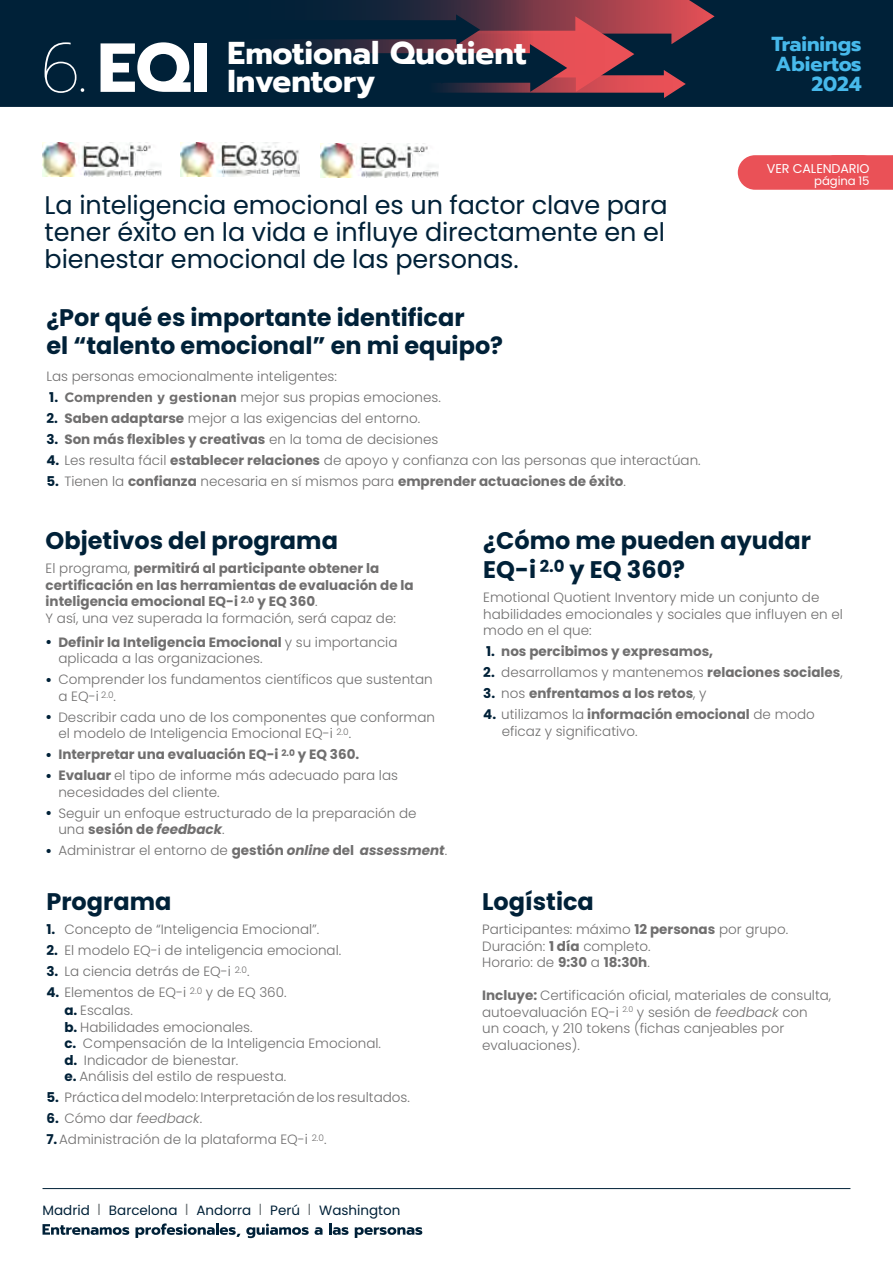
<style>
.page{position:relative;width:893px;height:1263px;background:#fff}
.page>*{position:absolute;margin:0;border:0;box-sizing:border-box;transform-origin:0 0}
.t1{font:700 69.3px "Prompt";color:#fff}
.t2{font:700 31.5px/28.5px "Prompt";color:#fff}
.t3{font:25.5px/27px "Poppins";letter-spacing:-.005em;color:#002138;text-align:justify}
.t4{font:700 24px/28.8px "Poppins";color:#002138}
.t5{font:700 20.25px/20.2px "Prompt";color:#47b9eb}
.t6{font:300 13.5px/16.5px "Poppins";color:#706f6f}
.t7{font:700 13.5px/16.5px "Poppins";color:#706f6f}
.t8{font:13.5px "Poppins";color:#002138}
.t9{font:12.75px "Poppins";letter-spacing:-.01em;color:#fff}
.t10{font:11.7px "Poppins";letter-spacing:-.01em;color:#fff}
.s1{font-weight:100}
.s2{font-weight:700;color:#002138}
.s3{font-family:"Gotham";font-weight:700}
.s4{font-weight:700}
.s5{color:#002138}
.s6{font-weight:300}
.s7{font-size:18px;color:#002138}
.s8{font-weight:300;font-size:18px;color:#002138}
.s9{font-weight:700;font-style:italic}
.s10{font-style:italic}
.s11{font-size:16.05px;color:#6e7476}
</style>
<div class="page">
<svg style="left:43px;top:1224px;width:86px;height:11px"></svg>
<svg style="left:135px;top:1223px;width:105px;height:15px"></svg>
<svg style="left:246px;top:1224px;width:63px;height:14px"></svg>
<svg style="left:315px;top:1227px;width:8px;height:8px"></svg>
<svg style="left:329px;top:1223px;width:20px;height:12px"></svg>
<svg style="left:355px;top:1227px;width:67px;height:11px"></svg>
<hr style="left:43px;top:1188px;width:807px;height:1px;background:#002138">
<div style="left:0;top:0;width:893px;height:108px;background:#002138"></div>
<svg style="left:0;top:0;width:712px;height:107px"></svg>
<hr style="left:0;top:107px;width:893px;height:3px;background:#fff">
<svg style="left:866px;top:155px;width:27px;height:35px"></svg>
<div style="left:738px;top:155px;width:141px;height:35px;background:#ea5157;border-radius:17px"></div>
<img style="left:43px;top:143px;width:118px;height:34px">
<img style="left:180px;top:143px;width:119px;height:34px">
<img style="left:320px;top:143px;width:119px;height:34px">
<h1 class="t1" style="left:40px;top:16px;width:171px"><span class="s1">6.</span> EQI</h1>
<h2 class="t2" style="left:228px;top:38px;width:300px">Emotional Quotient<br>Inventory</h2>
<h3 class="t3" style="left:45px;top:191px;width:624px">La inteligencia emocional es un factor clave para tener éxito en la vida e influye directamente en el bienestar emocional de las personas.</h3>
<h3 class="t4" style="left:46px;top:303px;width:458px">¿Por qué es importante identificar<br>el “talento emocional” en mi equipo?</h3>
<p class="t6" style="left:46px;top:368px;width:292px">Las personas emocionalmente inteligentes:</p>
<p class="t6" style="left:49px;top:389px;width:393px"><span class="s2">1.</span> <span class="s3">Comprenden y gestionan</span> mejor sus propias emociones.</p>
<p class="t6" style="left:46px;top:410px;width:375px"><span class="s2">2.</span> <span class="s4">Saben adaptarse</span> mejor a las exigencias del entorno.</p>
<p class="t7" style="left:46px;top:431px;width:393px"><span class="s5">3.</span> Son más flexibles y creativas <span class="s6">en la toma de decisiones</span></p>
<p class="t6" style="left:46px;top:452px;width:656px"><span class="s2">4.</span> Les resulta fácil <span class="s4">establecer relaciones</span> de apoyo y confianza con las personas que interactúan.</p>
<p class="t7" style="left:46px;top:473px;width:581px"><span class="s5">5.</span> <span class="s6">Tienen la</span> confianza <span class="s6">necesaria en sí mismos para</span> emprender actuaciones de éxito<span class="s6">.</span></p>
<h3 class="t5" style="left:771px;top:34px;width:92px">Trainings<br>Abiertos</h3>
<h3 class="t5" style="left:811px;top:74px;width:52px">2024</h3>
<p class="t9" style="left:767px;top:161px;width:104px">VER CALENDARIO</p>
<p class="t10" style="left:814px;top:174px;width:57px">página 15</p>
<h3 class="t4" style="left:46px;top:527px;width:294px">Objetivos del programa</h3>
<p class="t7" style="left:46px;top:560px;width:370px"><span class="s6">El programa,</span> permitirá al participante obtener la certificación en las herramientas de evaluación de la inteligencia emocional EQ-i <sup>2.0</sup> y EQ 360<span class="s6">.<br>Y así, una vez superada la formación, será capaz de:</span></p>
<p class="t6" style="left:58px;top:634px;width:341px;text-indent:-13px"><span class="s7">•</span> <span class="s4">Definir la Inteligencia Emocional</span> y su importancia aplicada a las organizaciones.</p>
<p class="t6" style="left:58px;top:671px;width:376px;text-indent:-13px"><span class="s7">•</span> Comprender los fundamentos científicos que sustentan a EQ-i <sup>2.0</sup>.</p>
<p class="t6" style="left:58px;top:709px;width:378px;text-indent:-13px"><span class="s7">•</span> Describir cada uno de los componentes que conforman el modelo de Inteligencia Emocional EQ-i <sup>2.0</sup>.</p>
<p class="t7" style="left:46px;top:746px;width:315px"><span class="s8">•</span> Interpretar una evaluación EQ-i <sup>2.0</sup> y EQ 360.</p>
<p class="t6" style="left:58px;top:767px;width:341px;text-indent:-13px"><span class="s7">•</span> <span class="s4">Evaluar</span> el tipo de informe más adecuado para las necesidades del cliente.</p>
<p class="t6" style="left:58px;top:805px;width:360px;text-indent:-13px"><span class="s7">•</span> Seguir un enfoque estructurado de la preparación de una <span class="s4">sesión de</span> <span class="s9">feedback</span>.</p>
<p class="t6" style="left:46px;top:842px;width:403px"><span class="s7">•</span> Administrar el entorno de <span class="s4">gestión</span> <span class="s9">online</span> <span class="s4">del</span> <span class="s9">assessment</span>.</p>
<h3 class="t4" style="left:46px;top:888px;width:127px">Programa</h3>
<p class="t6" style="left:46px;top:921px;width:274px"><span class="s2">1.</span> Concepto de “Inteligencia Emocional”.</p>
<p class="t6" style="left:46px;top:942px;width:296px"><span class="s2">2.</span> El modelo EQ-i de inteligencia emocional.</p>
<p class="t6" style="left:46px;top:963px;width:205px"><span class="s2">3.</span> La ciencia detrás de EQ-i <sup>2.0</sup>.</p>
<p class="t6" style="left:64px;top:984px;width:224px;line-height:18px;text-indent:-18px"><span class="s2">4.</span> Elementos de EQ-i <sup>2.0</sup> y de EQ 360. <span class="s2">a.</span> Escalas.</p>
<p class="t6" style="left:64px;top:1019px;width:318px"><span class="s2">b.</span> Habilidades emocionales.<br><span class="s2">c.</span> Compensación de la Inteligencia Emocional. <span class="s2">d.</span> Indicador de bienestar.<br><span class="s2">e.</span> Análisis del estilo de respuesta.</p>
<p class="t6" style="left:46px;top:1089px;width:365px"><span class="s2">5.</span> Práctica del modelo: Interpretación de los resultados.</p>
<p class="t6" style="left:46px;top:1108px;width:282px;line-height:21px"><span class="s2">6.</span> Cómo dar <span class="s10">feedback</span>.<br><span class="s2">7.</span>Administración de la plataforma EQ-i <sup>2.0</sup>.</p>
<p class="t8" style="left:43px;top:1202px;width:359px">Madrid <span class="s11">I</span> Barcelona <span class="s11">I</span> Andorra <span class="s11">I</span> Perú <span class="s11">I</span> Washington</p>
<h3 class="t4" style="left:483px;top:527px;width:329px">¿Cómo me pueden ayudar<br>EQ-i <sup>2.0</sup> y EQ 360?</h3>
<p class="t6" style="left:483px;top:589px;width:361px">Emotional Quotient Inventory mide un conjunto de habilidades emocionales y sociales que influyen en el modo en el que:</p>
<p class="t7" style="left:486px;top:643px;width:229px"><span class="s5">1.</span> nos percibimos y expresamos,</p>
<p class="t6" style="left:483px;top:664px;width:361px"><span class="s2">2.</span> desarrollamos y mantenemos <span class="s4">relaciones sociales</span>,</p>
<p class="t7" style="left:483px;top:685px;width:225px"><span class="s5">3.</span> <span class="s6">nos</span> enfrentamos a los retos<span class="s6">, y</span></p>
<p class="t6" style="left:502px;top:706px;width:315px;text-indent:-18px"><span class="s2">4.</span> utilizamos la <span class="s4">información emocional</span> de modo eficaz y significativo.</p>
<h3 class="t4" style="left:482px;top:888px;width:113px">Logística</h3>
<p class="t6" style="left:482px;top:921px;width:307px">Participantes: máximo <span class="s4">12 personas</span> por grupo.<br>Duración: <span class="s4">1 día</span> completo.<br>Horario: de <span class="s4">9:30</span> a <span class="s4">18:30h</span>.</p>
<p class="t6" style="left:482px;top:987px;width:351px"><span class="s4">Incluye:</span> Certificación oficial, materiales de consulta, autoevaluación EQ-i <sup>2.0</sup> y sesión de <span class="s10">feedback</span> con<br>un coach, y 210 tokens (fichas canjeables por evaluaciones).</p>
</div>
